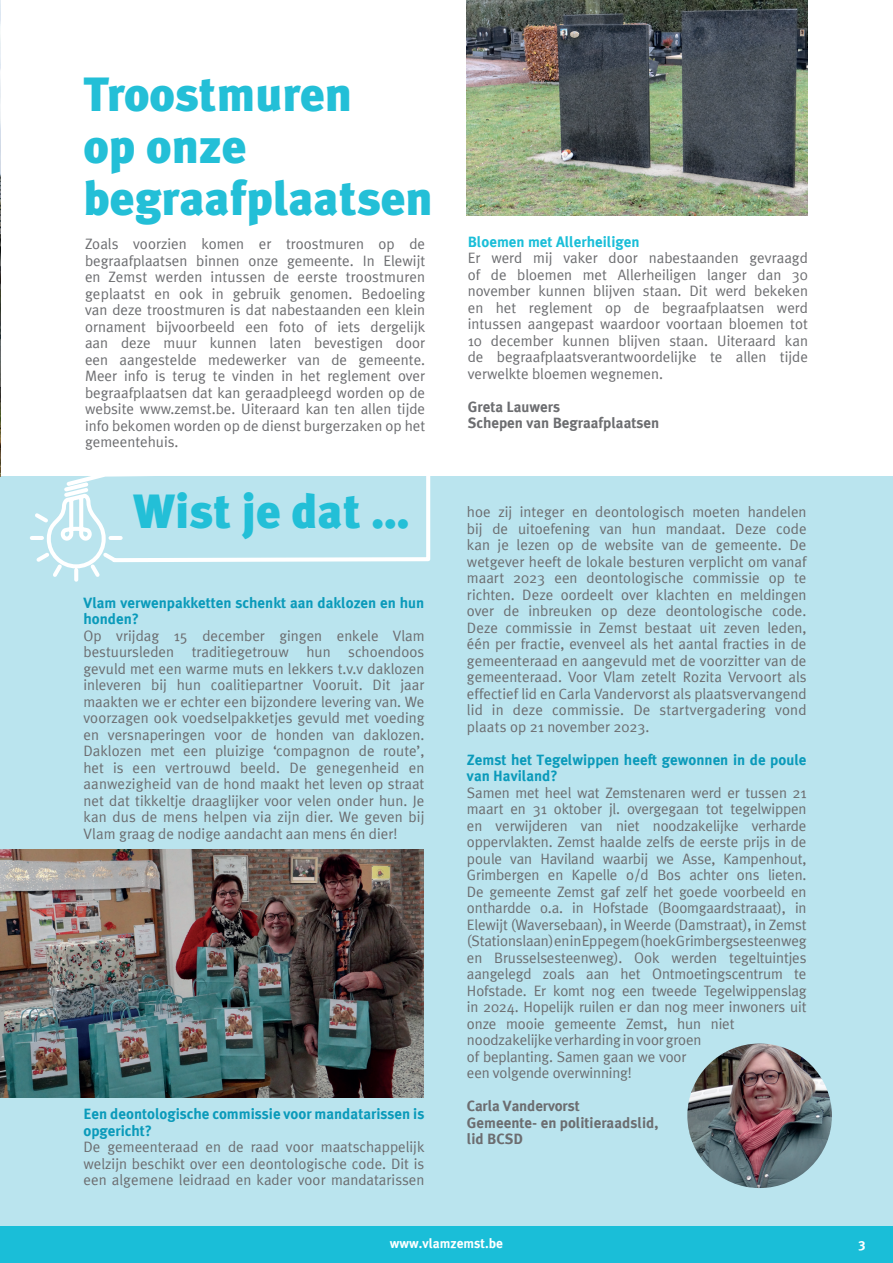
<style>
.page{position:relative;width:893px;height:1263px;background:#fff}
.page>*{position:absolute;margin:0;border:0;box-sizing:border-box;transform-origin:0 0}
.t1{font:900 48px/52.3px "Meta Plus";color:#23bfd7}
.t2{font:15px/16.5px "Meta Plus";letter-spacing:-.01em;color:#6c6d70;text-align:justify}
.t3{font:700 15px/16.5px "Meta Plus";color:#0a9aba}
.t4{font:700 15px/16.5px "Meta Plus";color:#6c6d70}
.t5{font:700 15px "Meta Plus";color:#1abed8}
.t6{font:700 13.5px "Meta Plus";color:#fff}
</style>
<div class="page">
<div style="left:0;top:476px;width:893px;height:766px;background:#bae4ee"></div>
<img style="left:0;top:0;width:1px;height:476px">
<img style="left:0;top:850px;width:424px;height:248px">
<img style="left:687px;top:1043px;width:145px;height:145px;border-radius:72px">
<img style="left:467px;top:0;width:341px;height:215px">
<svg style="left:30px;top:476px;width:401px;height:106px"></svg>
<div style="left:0;top:1226px;width:893px;height:37px;background:#1abed8"></div>
<h1 class="t1" style="left:83px;top:68px;width:351px">Troostmuren<br>op onze begraafplaatsen</h1>
<p class="t2" style="left:85px;top:236px;width:342px">Zoals voorzien komen er troostmuren op de begraafplaatsen binnen onze gemeente. In Elewijt en Zemst werden intussen de eerste troostmuren geplaatst en ook in gebruik genomen. Bedoeling van deze troostmuren is dat nabestaanden een klein ornament bijvoorbeeld een foto of iets dergelijk aan deze muur kunnen laten bevestigen door een aangestelde medewerker van de gemeente.<br>Meer info is terug te vinden in het reglement over begraafplaatsen dat kan geraadpleegd worden op de website www.zemst.be. Uiteraard kan ten allen tijde info bekomen worden op de dienst burgerzaken op het gemeentehuis.</p>
<p class="t5" style="left:468px;top:233px;width:173px">Bloemen met Allerheiligen</p>
<p class="t2" style="left:468px;top:249px;width:342px">Er werd mij vaker door nabestaanden gevraagd of de bloemen met Allerheiligen langer dan 30 november kunnen blijven staan. Dit werd bekeken en het reglement op de begraafplaatsen werd intussen aangepast waardoor voortaan bloemen tot 10 december kunnen blijven staan. Uiteraard kan de begraafplaatsverantwoordelijke te allen tijde verwelkte bloemen wegnemen.</p>
<p class="t4" style="left:468px;top:398px;width:193px">Greta Lauwers<br>Schepen van Begraafplaatsen</p>
<h1 class="t1" style="left:133px;top:485px;width:278px">Wist je dat …</h1>
<p class="t3" style="left:83px;top:594px;width:342px">Vlam verwenpakketten schenkt aan daklozen en hun honden?</p>
<p class="t2" style="left:83px;top:627px;width:342px">Op vrijdag 15 december gingen enkele Vlam bestuursleden traditiegetrouw hun schoendoos gevuld met een warme muts en lekkers t.v.v daklozen inleveren bij hun coalitiepartner Vooruit. Dit jaar maakten we er echter een bijzondere levering van. We voorzagen ook voedselpakketjes gevuld met voeding en versnaperingen voor de honden van daklozen.<br>Daklozen met een pluizige ‘compagnon de route’, het is een vertrouwd beeld. De genegenheid en aanwezigheid van de hond maakt het leven op straat net dat tikkeltje draaglijker voor velen onder hun. Je kan dus de mens helpen via zijn dier. We geven bij Vlam graag de nodige aandacht aan mens én dier!</p>
<p class="t3" style="left:83px;top:1106px;width:342px">Een deontologische commissie voor mandatarissen is opgericht?</p>
<p class="t2" style="left:83px;top:1139px;width:342px">De gemeenteraad en de raad voor maatschappelijk welzijn beschikt over een deontologische code. Dit is een algemene leidraad en kader voor mandatarissen</p>
<p class="t2" style="left:467px;top:503px;width:341px">hoe zij integer en deontologisch moeten handelen bij de uitoefening van hun mandaat. Deze code kan je lezen op de website van de gemeente. De wetgever heeft de lokale besturen verplicht om vanaf maart 2023 een deontologische commissie op te richten. Deze oordeelt over klachten en meldingen over de inbreuken op deze deontologische code.<br>Deze commissie in Zemst bestaat uit zeven leden, één per fractie, evenveel als het aantal fracties in de gemeenteraad en aangevuld met de voorzitter van de gemeenteraad. Voor Vlam zetelt Rozita Vervoort als effectief lid en Carla Vandervorst als plaatsvervangend lid in deze commissie. De startvergadering vond plaats op 21 november 2023.</p>
<p class="t3" style="left:467px;top:751px;width:341px">Zemst het Tegelwippen heeft gewonnen in de poule van Haviland?</p>
<p class="t2" style="left:467px;top:784px;width:341px;text-align:left">Samen met heel wat Zemstenaren werd er tussen 21 maart en 31 oktober jl. overgegaan tot tegelwippen en verwijderen van niet noodzakelijke verharde oppervlakten. Zemst haalde zelfs de eerste prijs in de poule van Haviland waarbij we Asse, Kampenhout, Grimbergen en Kapelle o/d Bos achter ons lieten.<br>De gemeente Zemst gaf zelf het goede voorbeeld en onthardde o.a. in Hofstade (Boomgaardstraaat), in Elewijt (Waversebaan), in Weerde (Damstraat), in Zemst (Stationslaan) en in Eppegem (hoek Grimbergsesteenweg en Brusselsesteenweg). Ook werden tegeltuintjes aangelegd zoals aan het Ontmoetingscentrum te Hofstade. Er komt nog een tweede Tegelwippenslag in 2024. Hopelijk ruilen er dan nog meer inwoners uit onze mooie gemeente Zemst, hun niet noodzakelijke verharding in voor groen<br>of beplanting. Samen gaan we voor<br>een volgende overwinning!</p>
<p class="t4" style="left:467px;top:1098px;width:193px">Carla Vandervorst<br>Gemeente- en politieraadslid, lid BCSD</p>
<p class="t6" style="left:390px;top:1235px;width:114px">www.vlamzemst.be</p>
<p class="t6" style="left:859px;top:1235px;width:8px">3</p>
</div>
